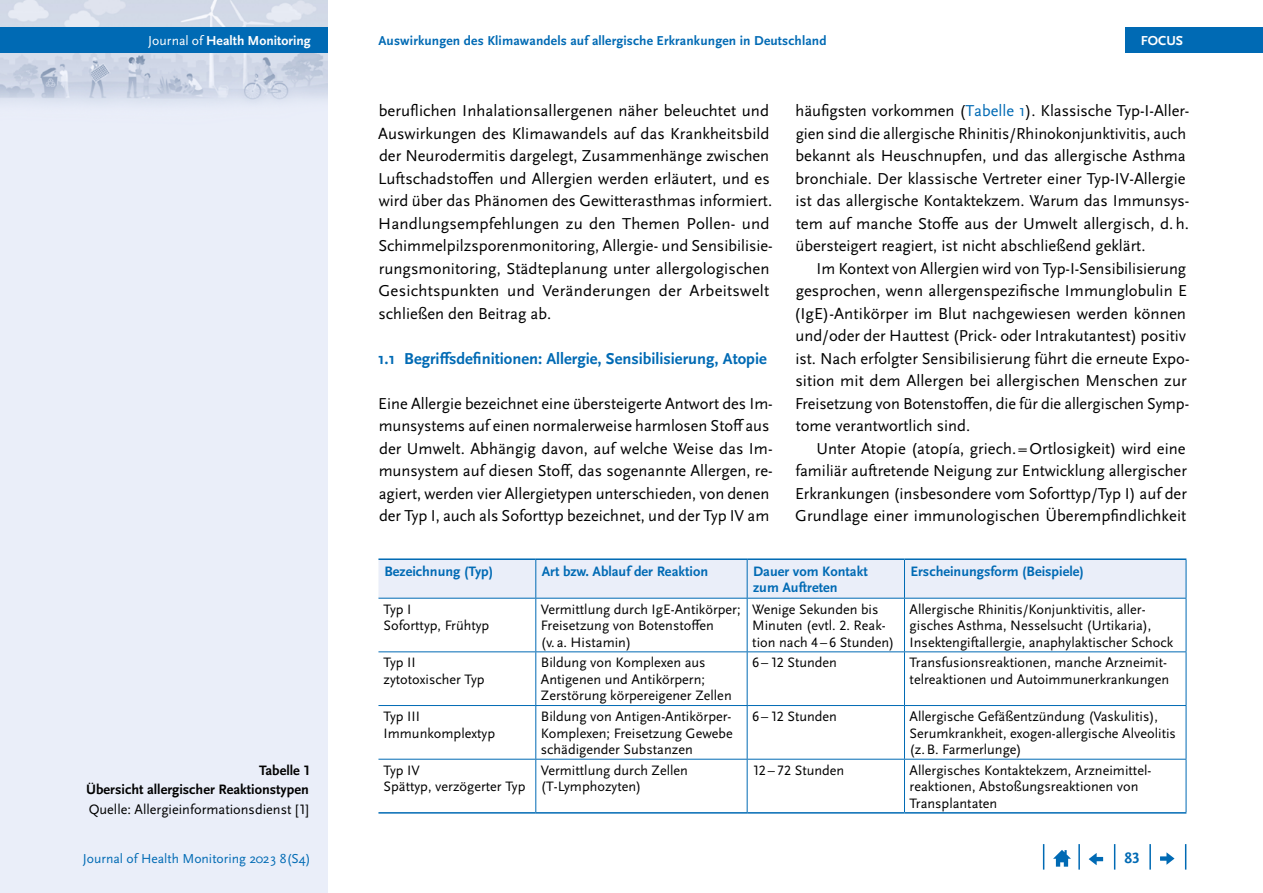
<style>
.page{position:relative;width:1263px;height:893px;background:#fff}
.page>*{position:absolute;margin:0;border:0;box-sizing:border-box;transform-origin:0 0}
.P-12_15_Standard-Einzug{font:16.5px/22.5px "Scala Sans Pro";color:#000}
.P-12_15_Standard_T4{font:16.5px/22.5px "Scala Sans Pro";color:#000}
.P-12_15_Standard{font:16.5px/22.5px "Scala Sans Pro";letter-spacing:.005em;color:#000}
.H3-01-Num-solo{font:700 16.5px "Scala Sans Pro";color:#006ab4}
.t1{font:700 15.75px "Scala Sans Pro";color:#006ab4}
.TAB-Content-LB{font:14.25px/16.5px "Scala Sans Pro";color:#000}
.TAB-Kopf-LB{font:700 14.25px/16.5px "Scala Sans Pro";color:#006ab4}
.C-Abbildung_9_5_13{font:700 14.25px "Scala Sans Pro";color:#000}
.C-Abbildung_9_5_13-2{font:14.25px "Scala Sans Pro";color:#000}
.t2{font:13.65px "Scala Sans Pro";color:#006ab4}
.t3{font:700 13.65px "Scala Sans Pro";color:#fff}
.t4{font:700 13.5px "Scala Sans Pro";letter-spacing:.01em;color:#006ab4}
.s1{font-weight:400}
.s2{color:#006ab4}
</style>
<div class="page">
<div style="left:0;top:0;width:327px;height:893px;background:#eaeef9"></div>
<svg style="left:1185px;top:844px;width:1px;height:26px"></svg>
<hr style="left:1149px;top:844px;width:2px;height:26px;background:#006ab4">
<svg style="left:1114px;top:844px;width:1px;height:26px"></svg>
<hr style="left:1078px;top:844px;width:2px;height:26px;background:#006ab4">
<svg style="left:1043px;top:844px;width:1px;height:26px"></svg>
<div style="left:1126px;top:28px;width:137px;height:25px;background:#006ab4"></div>
<img style="left:0;top:0;width:327px;height:104px">
<div style="left:0;top:28px;width:327px;height:25px;background:#006ab4"></div>
<div style="left:378px;top:560px;width:808px;height:38px;background:#eaeef9"></div>
<hr style="left:378px;top:558px;width:158px;height:2px;background:#006ab4">
<hr style="left:536px;top:558px;width:211px;height:2px;background:#006ab4">
<hr style="left:747px;top:558px;width:157px;height:2px;background:#006ab4">
<hr style="left:904px;top:558px;width:282px;height:2px;background:#006ab4">
<hr style="left:378px;top:812px;width:158px;height:2px;background:#006ab4">
<hr style="left:536px;top:812px;width:211px;height:2px;background:#006ab4">
<hr style="left:747px;top:812px;width:157px;height:2px;background:#006ab4">
<hr style="left:904px;top:812px;width:282px;height:2px;background:#006ab4">
<hr style="left:535px;top:560px;width:1px;height:38px;background:#006ab4">
<hr style="left:747px;top:560px;width:1px;height:38px;background:#006ab4">
<hr style="left:904px;top:560px;width:1px;height:38px;background:#006ab4">
<hr style="left:1186px;top:560px;width:1px;height:38px;background:#006ab4">
<hr style="left:378px;top:598px;width:158px;height:1px;background:#006ab4">
<hr style="left:536px;top:598px;width:211px;height:1px;background:#006ab4">
<hr style="left:535px;top:599px;width:1px;height:52px;background:#006ab4">
<hr style="left:747px;top:598px;width:157px;height:1px;background:#006ab4">
<hr style="left:747px;top:599px;width:1px;height:52px;background:#006ab4">
<hr style="left:904px;top:598px;width:282px;height:1px;background:#006ab4">
<hr style="left:904px;top:599px;width:1px;height:52px;background:#006ab4">
<hr style="left:1186px;top:599px;width:1px;height:52px;background:#006ab4">
<hr style="left:378px;top:651px;width:158px;height:1px;background:#006ab4">
<hr style="left:536px;top:651px;width:211px;height:1px;background:#006ab4">
<hr style="left:535px;top:652px;width:1px;height:53px;background:#006ab4">
<hr style="left:747px;top:651px;width:157px;height:1px;background:#006ab4">
<hr style="left:747px;top:652px;width:1px;height:53px;background:#006ab4">
<hr style="left:904px;top:651px;width:282px;height:1px;background:#006ab4">
<hr style="left:904px;top:652px;width:1px;height:53px;background:#006ab4">
<hr style="left:1186px;top:652px;width:1px;height:53px;background:#006ab4">
<hr style="left:378px;top:705px;width:158px;height:1px;background:#006ab4">
<hr style="left:536px;top:705px;width:211px;height:1px;background:#006ab4">
<hr style="left:535px;top:706px;width:1px;height:53px;background:#006ab4">
<hr style="left:747px;top:705px;width:157px;height:1px;background:#006ab4">
<hr style="left:747px;top:706px;width:1px;height:53px;background:#006ab4">
<hr style="left:904px;top:705px;width:282px;height:1px;background:#006ab4">
<hr style="left:904px;top:706px;width:1px;height:53px;background:#006ab4">
<hr style="left:1186px;top:706px;width:1px;height:53px;background:#006ab4">
<hr style="left:378px;top:759px;width:158px;height:1px;background:#006ab4">
<hr style="left:536px;top:759px;width:211px;height:1px;background:#006ab4">
<hr style="left:535px;top:760px;width:1px;height:52px;background:#006ab4">
<hr style="left:747px;top:759px;width:157px;height:1px;background:#006ab4">
<hr style="left:747px;top:760px;width:1px;height:52px;background:#006ab4">
<hr style="left:904px;top:759px;width:282px;height:1px;background:#006ab4">
<hr style="left:904px;top:760px;width:1px;height:52px;background:#006ab4">
<hr style="left:1186px;top:760px;width:1px;height:52px;background:#006ab4">
<svg style="left:1053px;top:850px;width:18px;height:17px"></svg>
<svg style="left:1089px;top:853px;width:14px;height:12px"></svg>
<svg style="left:1160px;top:852px;width:14px;height:13px"></svg>
<p class="t3" style="left:148px;top:33px;width:164px"><span class="s1">Journal of</span> Health Monitoring</p>
<p class="C-Abbildung_9_5_13" style="left:259px;top:762px;width:53px">Tabelle 1</p>
<p class="C-Abbildung_9_5_13" style="left:86px;top:781px;width:224px">Übersicht allergischer Reaktionstypen</p>
<p class="C-Abbildung_9_5_13-2" style="left:89px;top:801px;width:222px">Quelle: Allergieinformationsdienst [1]</p>
<p class="t2" style="left:83px;top:850px;width:229px">Journal of Health Monitoring 2023 8(S4)</p>
<p class="t4" style="left:378px;top:33px;width:450px">Auswirkungen des Klimawandels auf allergische Erkrankungen in Deutschland</p>
<p class="t3" style="left:1141px;top:33px;width:44px">FOCUS</p>
<p class="P-12_15_Standard-Einzug" style="left:378px;top:99px;width:395px">beruflichen Inhalationsallergenen näher beleuchtet und Auswirkungen des Klimawandels auf das Krankheitsbild der Neurodermitis dargelegt, Zusammenhänge zwischen Luftschadstoffen und Allergien werden erläutert, und es wird über das Phänomen des Gewitterasthmas informiert.</p>
<p class="P-12_15_Standard" style="left:378px;top:212px;width:396px">Handlungsempfehlungen zu den Themen Pollen- und Schimmelpilzsporenmonitoring, Allergie- und Sensibilisie&shy;rungsmonitoring, Städteplanung unter allergologischen Gesichtspunkten und Veränderungen der Arbeitswelt schließen den Beitrag ab.</p>
<h3 class="H3-01-Num-solo" style="left:378px;top:348px;width:390px">1.1 Begriffsdefinitionen: Allergie, Sensibilisierung, Atopie</h3>
<p class="P-12_15_Standard_T4" style="left:378px;top:392px;width:396px">Eine Allergie bezeichnet eine übersteigerte Antwort des Im&shy;munsystems auf einen normalerweise harmlosen Stoff aus der Umwelt. Abhängig davon, auf welche Weise das Im&shy;munsystem auf diesen Stoff, das sogenannte Allergen, re&shy;agiert, werden vier Allergietypen unterschieden, von denen der Typ I, auch als Soforttyp bezeichnet, und der Typ IV am</p>
<p class="P-12_15_Standard_T4" style="left:795px;top:99px;width:396px">häufigsten vorkommen (<span class="s2">Tabelle 1</span>). Klassische Typ-I-Aller&shy;gien sind die allergische Rhinitis/Rhinokonjunktivitis, auch bekannt als Heuschnupfen, und das allergische Asthma bronchiale. Der klassische Vertreter einer Typ-IV-Allergie ist das allergische Kontaktekzem. Warum das Immunsys&shy;tem auf manche Stoffe aus der Umwelt allergisch, d.h. übersteigert reagiert, ist nicht abschließend geklärt.</p>
<p class="P-12_15_Standard-Einzug" style="left:794px;top:257px;width:395px;text-indent:22px">Im Kontext von Allergien wird von Typ‑I-Sensibilisierung gesprochen, wenn allergenspezifische Immunglobulin E (IgE)-Antikörper im Blut nachgewiesen werden können und/oder der Hauttest (Prick- oder Intrakutantest) positiv ist. Nach erfolgter Sensibilisierung führt die erneute Expo&shy;sition mit dem Allergen bei allergischen Menschen zur Freisetzung von Botenstoffen, die für die allergischen Symp&shy;tome verantwortlich sind.</p>
<p class="P-12_15_Standard-Einzug" style="left:795px;top:437px;width:393px;text-align:justify;text-indent:21px">Unter Atopie (atopía, griech.=Ortlosigkeit) wird eine familiär auftretende Neigung zur Entwicklung allergischer Erkrankungen (insbesondere vom Soforttyp/Typ I) auf der Grundlage einer immunologischen Überempfindlichkeit</p>
<p class="TAB-Kopf-LB" style="left:384px;top:563px;width:110px">Bezeichnung (Typ)</p>
<p class="TAB-Kopf-LB" style="left:542px;top:563px;width:168px">Art bzw. Ablauf der Reaktion</p>
<p class="TAB-Kopf-LB" style="left:753px;top:563px;width:116px">Dauer vom Kontakt zum Auftreten</p>
<p class="TAB-Kopf-LB" style="left:910px;top:563px;width:175px">Erscheinungsform (Beispiele)</p>
<p class="TAB-Content-LB" style="left:384px;top:601px;width:107px">Typ I<br>Soforttyp, Frühtyp</p>
<p class="TAB-Content-LB" style="left:541px;top:601px;width:201px">Vermittlung durch IgE-Antikörper;<br>Freisetzung von Botenstoffen<br>(v. a. Histamin)</p>
<p class="TAB-Content-LB" style="left:752px;top:601px;width:144px">Wenige Sekunden bis<br>Minuten (evtl. 2. Reak&shy;tion nach 4–6 Stunden)</p>
<p class="TAB-Content-LB" style="left:909px;top:601px;width:265px">Allergische Rhinitis/Konjunktivitis, aller&shy;gisches Asthma, Nesselsucht (Urtikaria),<br>Insektengiftallergie, anaphylaktischer Schock</p>
<p class="TAB-Content-LB" style="left:384px;top:654px;width:103px">Typ II zytotoxischer Typ</p>
<p class="TAB-Content-LB" style="left:541px;top:654px;width:192px">Bildung von Komplexen aus<br>Antigenen und Antikörpern;<br>Zerstörung körpereigener Zellen</p>
<p class="TAB-Content-LB" style="left:752px;top:654px;width:86px">6–12 Stunden</p>
<p class="TAB-Content-LB" style="left:909px;top:654px;width:261px">Transfusionsreaktionen, manche Arzneimit&shy;telreaktionen und Autoimmunerkrankungen</p>
<p class="TAB-Content-LB" style="left:384px;top:708px;width:113px">Typ III<br>Immunkomplextyp</p>
<p class="TAB-Content-LB" style="left:541px;top:708px;width:193px;text-align:justify">Bildung von Antigen-Antikörper-Komplexen; Freisetzung Gewebe schädigender Substanzen</p>
<p class="TAB-Content-LB" style="left:752px;top:708px;width:86px">6–12 Stunden</p>
<p class="TAB-Content-LB" style="left:909px;top:708px;width:268px">Allergische Gefäßentzündung (Vaskulitis),<br>Serumkrankheit, exogen-allergische Alveolitis (z.B. Farmerlunge)</p>
<p class="TAB-Content-LB" style="left:384px;top:762px;width:143px">Typ IV<br>Spättyp, verzögerter Typ</p>
<p class="TAB-Content-LB" style="left:541px;top:762px;width:149px">Vermittlung durch Zellen (T-Lymphozyten)</p>
<p class="TAB-Content-LB" style="left:752px;top:762px;width:94px">12 –72 Stunden</p>
<p class="TAB-Content-LB" style="left:909px;top:762px;width:242px">Allergisches Kontaktekzem, Arzneimittel&shy;reaktionen, Abstoßungsreaktionen von<br>Transplantaten</p>
<p class="t1" style="left:1124px;top:849px;width:17px">83</p>
</div>
